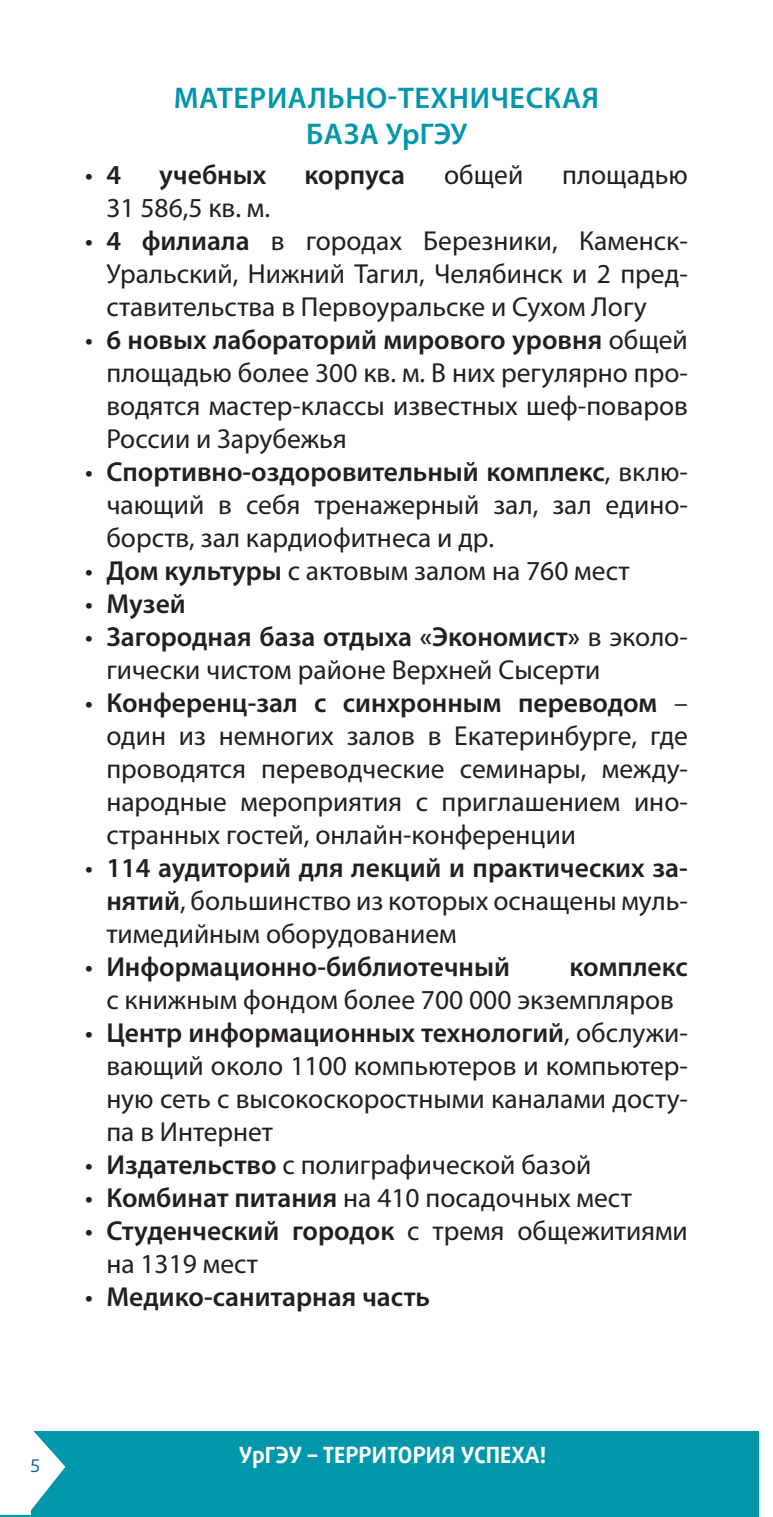
<style>
.page{position:relative;width:773px;height:1517px;background:#fff}
.page>*{position:absolute;margin:0;border:0;box-sizing:border-box;transform-origin:0 0}
.t1{font:600 30px/36px "Myriad Pro";letter-spacing:.02em;color:#0096ab}
.Стиль_абзаца_1{font:27.5px/33px "Myriad Pro";color:#231f20;text-align:justify}
.Стиль_абзаца_1-2{font:600 27.5px "Myriad Pro";color:#231f20}
.t2{font:700 22.5px "Daxline Cyr TF";color:#fff}
.t3{font:17.5px "Daxline Cyr TF";color:#015aaa}
.s1{font-weight:600}
.s2{font-weight:400}
</style>
<div class="page">
<div style="left:0;top:1431px;width:758px;height:86px;background:#0096ab"></div>
<svg style="left:0;top:1431px;width:65px;height:83px"></svg>
<p class="t1" style="left:306px;top:79px;width:294px;text-indent:21px">ьно-техни ческая база</p>
<p class="t1" style="left:174px;top:79px;width:79px">материал</p>
<p class="t1" style="left:386px;top:115px;width:83px">урГЭУ</p>
<p class="Стиль_абзаца_1" style="left:85px;top:157px;width:37px">• <span class="s1">4</span></p>
<p class="Стиль_абзаца_1-2" style="left:159px;top:157px;width:109px">учебных</p>
<p class="Стиль_абзаца_1-2" style="left:304px;top:157px;width:102px">корпуса</p>
<p class="Стиль_абзаца_1" style="left:444px;top:157px;width:81px">общей</p>
<p class="Стиль_абзаца_1" style="left:562px;top:157px;width:127px">площадью</p>
<p class="Стиль_абзаца_1" style="left:106px;top:190px;width:165px">31 586,5 кв. м.</p>
<p class="Стиль_абзаца_1" style="left:106px;top:223px;width:583px;text-indent:-21px">• <span class="s1">4 филиала</span> в городах Березники, Каменск-Уральский, Нижний Тагил, Челябинск и 2 пред&shy;ставительства в Первоуральске и Сухом Логу</p>
<p class="Стиль_абзаца_1" style="left:106px;top:322px;width:583px;text-indent:-21px">• <span class="s1">6 новых лабораторий мирового уровня</span> общей площадью более 300 кв. м. В них регулярно про&shy;водятся мастер-классы известных шеф-поваров России и Зарубежья</p>
<p class="Стиль_абзаца_1" style="left:106px;top:454px;width:583px;text-indent:-21px">• <span class="s1">Спортивно-оздоровительный комплекс</span>, вклю&shy;чающий в себя тренажерный зал, зал едино&shy;борств, зал кардиофитнеса и др.</p>
<p class="Стиль_абзаца_1" style="left:85px;top:553px;width:546px">• <span class="s1">Дом культуры</span> с актовым залом на 760 мест</p>
<p class="Стиль_абзаца_1-2" style="left:85px;top:586px;width:102px"><span class="s2">•</span> Музей</p>
<p class="Стиль_абзаца_1" style="left:106px;top:619px;width:583px;text-indent:-21px">• <span class="s1">Загородная база отдыха «Экономист»</span> в эколо&shy;гически чистом районе Верхней Сысерти</p>
<p class="Стиль_абзаца_1" style="left:106px;top:685px;width:583px;text-indent:-21px">• <span class="s1">Конференц-зал с синхронным переводом</span> – один из немногих залов в Екатеринбурге, где проводятся переводческие семинары, между&shy;народные мероприятия с приглашением ино&shy;странных гостей, онлайн-конференции</p>
<p class="Стиль_абзаца_1" style="left:106px;top:850px;width:583px;text-indent:-21px">• <span class="s1">114 аудиторий для лекций и практических за&shy;нятий</span>, большинство из которых оснащены муль&shy;тимедийным оборудованием</p>
<p class="Стиль_абзаца_1-2" style="left:85px;top:949px;width:426px"><span class="s2">•</span> Информационно-библиотечный</p>
<p class="Стиль_абзаца_1" style="left:106px;top:949px;width:583px;text-indent:463px"><span class="s1">комплекс </span>с книжным фондом более 700 000 экземпляров</p>
<p class="Стиль_абзаца_1" style="left:106px;top:1015px;width:583px;text-indent:-21px">• <span class="s1">Центр информационных технологий</span>, обслужи&shy;вающий около 1100 компьютеров и компьютер&shy;ную сеть с высокоскоростными каналами досту&shy;па в Интернет</p>
<p class="Стиль_абзаца_1" style="left:85px;top:1147px;width:507px">• <span class="s1">Издательство</span> с полиграфической базой</p>
<p class="Стиль_абзаца_1" style="left:85px;top:1180px;width:548px">• <span class="s1">Комбинат питания</span> на 410 посадочных мест</p>
<p class="Стиль_абзаца_1" style="left:106px;top:1213px;width:583px;text-indent:-21px">• <span class="s1">Студенческий городок</span> с тремя общежитиями на 1319 мест</p>
<p class="Стиль_абзаца_1-2" style="left:85px;top:1279px;width:346px"><span class="s2">•</span> Медико-санитарная часть</p>
<p class="t3" style="left:30px;top:1455px;width:12px">5</p>
<p class="t2" style="left:239px;top:1441px;width:309px">УрГЭУ – ТЕРРИТОРИЯ УСПЕХА!</p>
</div>
